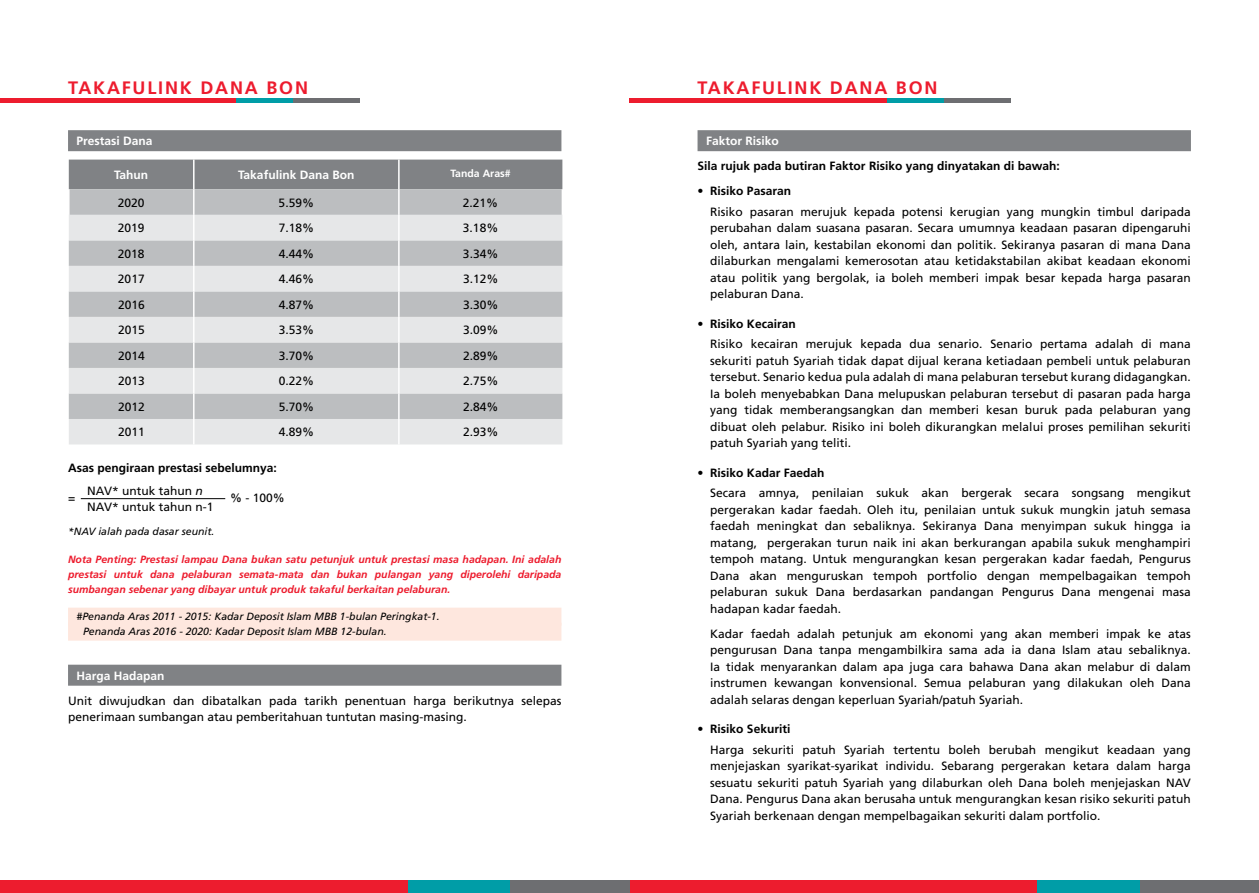
<style>
.page{position:relative;width:1259px;height:893px;background:#fff}
.page>*{position:absolute;margin:0;border:0;box-sizing:border-box;transform-origin:0 0}
.t1{font:700 18px "Frutiger";letter-spacing:.1em;color:#ed1c2e}
.t2{font:12px/16.5px "Frutiger";color:#000;text-align:justify}
.t3{font:700 12px "Frutiger";color:#000}
.t4{font:700 12px "Frutiger";color:#fff}
.t5{font:italic 700 10.5px/15px "Frutiger";color:#ed1c2e;text-align:justify}
.t6{font:italic 10.5px/15px "Frutiger";color:#000}
.t7{font:700 10.5px "Frutiger";color:#fff}
.s1{font-style:italic}
</style>
<div class="page">
<hr style="left:0;top:99px;width:236px;height:4px;background:#ed1c2e">
<hr style="left:236px;top:99px;width:57px;height:4px;background:#009da7">
<hr style="left:293px;top:99px;width:67px;height:4px;background:#6d6e71">
<hr style="left:629px;top:99px;width:258px;height:4px;background:#ed1c2e">
<hr style="left:887px;top:99px;width:57px;height:4px;background:#009da7">
<hr style="left:944px;top:99px;width:67px;height:4px;background:#6d6e71">
<div style="left:629px;top:880px;width:408px;height:13px;background:#ed1c2e"></div>
<div style="left:1037px;top:880px;width:103px;height:13px;background:#009da7"></div>
<div style="left:1140px;top:880px;width:119px;height:13px;background:#6d6e71"></div>
<div style="left:0;top:880px;width:408px;height:13px;background:#ed1c2e"></div>
<div style="left:408px;top:880px;width:102px;height:13px;background:#009da7"></div>
<div style="left:510px;top:880px;width:119px;height:13px;background:#6d6e71"></div>
<div style="left:68px;top:130px;width:493px;height:21px;background:#808285"></div>
<hr style="left:81px;top:498px;width:144px;height:1px;background:#000">
<div style="left:68px;top:608px;width:493px;height:18px;background:#fee7de"></div>
<div style="left:68px;top:623px;width:493px;height:18px;background:#fee7de"></div>
<div style="left:68px;top:665px;width:493px;height:21px;background:#808285"></div>
<svg style="left:69px;top:160px;width:493px;height:284px;background:#c8cacc"></svg>
<hr style="left:398px;top:189px;width:2px;height:26px;background:#fff">
<hr style="left:561px;top:189px;width:2px;height:26px;background:#fff">
<div style="left:697px;top:130px;width:494px;height:21px;background:#808285"></div>
<h1 class="t1" style="left:68px;top:77px;width:241px">TAKAFULINK DANA BON</h1>
<h1 class="t1" style="left:697px;top:77px;width:241px">TAKAFULINK DANA BON</h1>
<p class="t4" style="left:77px;top:134px;width:77px">Prestasi Dana</p>
<p class="t4" style="left:114px;top:168px;width:36px">Tahun</p>
<p class="t4" style="left:238px;top:168px;width:118px">Takafulink Dana Bon</p>
<p class="t7" style="left:450px;top:167px;width:62px">Tanda Aras#</p>
<p class="t2" style="left:118px;top:194px;width:28px">2020</p>
<p class="t2" style="left:279px;top:194px;width:37px">5.59%</p>
<p class="t2" style="left:463px;top:194px;width:37px">2.21%</p>
<p class="t2" style="left:118px;top:220px;width:28px">2019</p>
<p class="t2" style="left:279px;top:220px;width:37px">7.18%</p>
<p class="t2" style="left:463px;top:220px;width:37px">3.18%</p>
<p class="t2" style="left:118px;top:245px;width:28px">2018</p>
<p class="t2" style="left:279px;top:245px;width:37px">4.44%</p>
<p class="t2" style="left:463px;top:245px;width:37px">3.34%</p>
<p class="t2" style="left:118px;top:271px;width:28px">2017</p>
<p class="t2" style="left:279px;top:271px;width:37px">4.46%</p>
<p class="t2" style="left:463px;top:271px;width:37px">3.12%</p>
<p class="t2" style="left:118px;top:296px;width:28px">2016</p>
<p class="t2" style="left:279px;top:296px;width:37px">4.87%</p>
<p class="t2" style="left:463px;top:296px;width:37px">3.30%</p>
<p class="t2" style="left:118px;top:322px;width:28px">2015</p>
<p class="t2" style="left:279px;top:322px;width:37px">3.53%</p>
<p class="t2" style="left:463px;top:322px;width:37px">3.09%</p>
<p class="t2" style="left:118px;top:347px;width:28px">2014</p>
<p class="t2" style="left:279px;top:347px;width:37px">3.70%</p>
<p class="t2" style="left:463px;top:347px;width:37px">2.89%</p>
<p class="t2" style="left:118px;top:373px;width:28px">2013</p>
<p class="t2" style="left:279px;top:373px;width:37px">0.22%</p>
<p class="t2" style="left:463px;top:373px;width:37px">2.75%</p>
<p class="t2" style="left:118px;top:398px;width:28px">2012</p>
<p class="t2" style="left:279px;top:398px;width:37px">5.70%</p>
<p class="t2" style="left:463px;top:398px;width:37px">2.84%</p>
<p class="t2" style="left:118px;top:424px;width:28px">2011</p>
<p class="t2" style="left:279px;top:424px;width:37px">4.89%</p>
<p class="t2" style="left:463px;top:424px;width:37px">2.93%</p>
<p class="t3" style="left:68px;top:461px;width:210px">Asas pengiraan prestasi sebelumnya:</p>
<p class="t2" style="left:68px;top:490px;width:9px">=</p>
<p class="t2" style="left:87px;top:482px;width:117px">NAV* untuk tahun <span class="s1">n</span></p>
<p class="t2" style="left:230px;top:490px;width:56px">% - 100%</p>
<p class="t2" style="left:87px;top:499px;width:128px">NAV* untuk tahun n-1</p>
<p class="t6" style="left:68px;top:524px;width:148px">*NAV ialah pada dasar seunit.</p>
<p class="t5" style="left:68px;top:551px;width:495px">Nota Penting: Prestasi lampau Dana bukan satu petunjuk untuk prestasi masa hadapan. Ini adalah prestasi untuk dana pelaburan semata-mata dan bukan pulangan yang diperolehi daripada sumbangan sebenar yang dibayar untuk produk takaful berkaitan pelaburan.</p>
<p class="t6" style="left:83px;top:609px;width:358px;text-indent:-6px">#Penanda Aras 2011 - 2015: Kadar Deposit Islam MBB 1-bulan Peringkat-1.<br>Penanda Aras 2016 - 2020: Kadar Deposit Islam MBB 12-bulan.</p>
<p class="t4" style="left:77px;top:668px;width:90px">Harga Hadapan</p>
<p class="t2" style="left:68px;top:692px;width:495px">Unit diwujudkan dan dibatalkan pada tarikh penentuan harga berikutnya selepas penerimaan sumbangan atau pemberitahuan tuntutan masing-masing.</p>
<p class="t4" style="left:706px;top:134px;width:74px">Faktor Risiko</p>
<p class="t3" style="left:697px;top:159px;width:364px">Sila rujuk pada butiran Faktor Risiko yang dinyatakan di bawah:</p>
<p class="t3" style="left:697px;top:184px;width:95px">• Risiko Pasaran</p>
<p class="t2" style="left:710px;top:203px;width:482px">Risiko pasaran merujuk kepada potensi kerugian yang mungkin timbul daripada perubahan dalam suasana pasaran. Secara umumnya keadaan pasaran dipengaruhi oleh, antara lain, kestabilan ekonomi dan politik. Sekiranya pasaran di mana Dana dilaburkan mengalami kemerosotan atau ketidakstabilan akibat keadaan ekonomi atau politik yang bergolak, ia boleh memberi impak besar kepada harga pasaran pelaburan Dana.</p>
<p class="t3" style="left:697px;top:316px;width:100px">• Risiko Kecairan</p>
<p class="t2" style="left:710px;top:336px;width:482px">Risiko kecairan merujuk kepada dua senario. Senario pertama adalah di mana sekuriti patuh Syariah tidak dapat dijual kerana ketiadaan pembeli untuk pelaburan tersebut. Senario kedua pula adalah di mana pelaburan tersebut kurang didagangkan.<br>Ia boleh menyebabkan Dana melupuskan pelaburan tersebut di pasaran pada harga yang tidak memberangsangkan dan memberi kesan buruk pada pelaburan yang dibuat oleh pelabur. Risiko ini boleh dikurangkan melalui proses pemilihan sekuriti patuh Syariah yang teliti.</p>
<p class="t3" style="left:697px;top:465px;width:128px">• Risiko Kadar Faedah</p>
<p class="t2" style="left:710px;top:485px;width:482px">Secara amnya, penilaian sukuk akan bergerak secara songsang mengikut pergerakan kadar faedah. Oleh itu, penilaian untuk sukuk mungkin jatuh semasa faedah meningkat dan sebaliknya. Sekiranya Dana menyimpan sukuk hingga ia matang, pergerakan turun naik ini akan berkurangan apabila sukuk menghampiri tempoh matang. Untuk mengurangkan kesan pergerakan kadar faedah, Pengurus Dana akan menguruskan tempoh portfolio dengan mempelbagaikan tempoh pelaburan sukuk Dana berdasarkan pandangan Pengurus Dana mengenai masa hadapan kadar faedah.</p>
<p class="t2" style="left:710px;top:625px;width:482px">Kadar faedah adalah petunjuk am ekonomi yang akan memberi impak ke atas pengurusan Dana tanpa mengambilkira sama ada ia dana Islam atau sebaliknya.<br>Ia tidak menyarankan dalam apa juga cara bahawa Dana akan melabur di dalam instrumen kewangan konvensional. Semua pelaburan yang dilakukan oleh Dana adalah selaras dengan keperluan Syariah/patuh Syariah.</p>
<p class="t3" style="left:697px;top:722px;width:94px">• Risiko Sekuriti</p>
<p class="t2" style="left:710px;top:741px;width:482px">Harga sekuriti patuh Syariah tertentu boleh berubah mengikut keadaan yang menjejaskan syarikat-syarikat individu. Sebarang pergerakan ketara dalam harga sesuatu sekuriti patuh Syariah yang dilaburkan oleh Dana boleh menjejaskan NAV Dana. Pengurus Dana akan berusaha untuk mengurangkan kesan risiko sekuriti patuh Syariah berkenaan dengan mempelbagaikan sekuriti dalam portfolio.</p>
</div>
